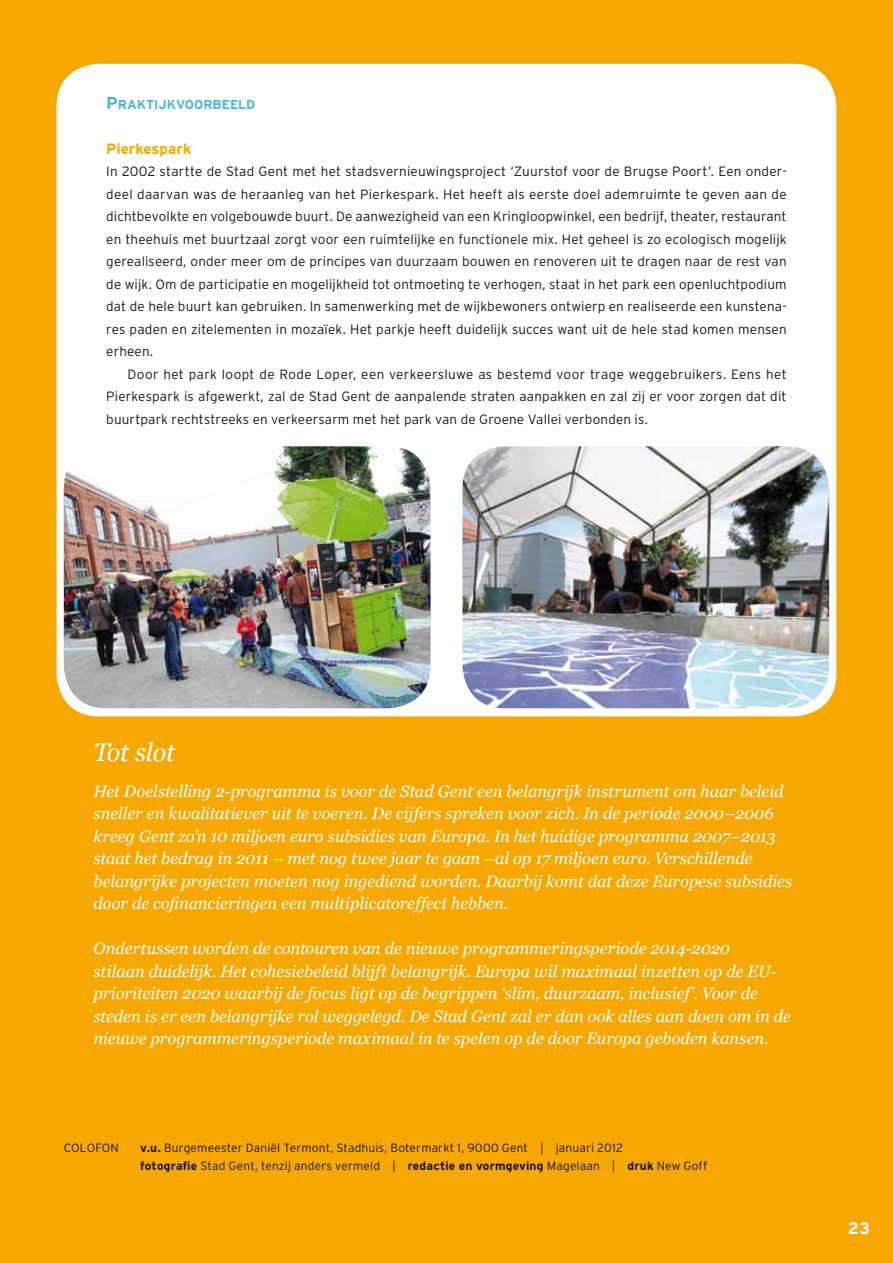
<style>
.page{position:relative;width:893px;height:1263px;background:#f7a800}
.page>*{position:absolute;margin:0;border:0;box-sizing:border-box;transform-origin:0 0}
.t1{font:italic 25.5px "Georgia";letter-spacing:-.015em;color:#fff}
.t2{font:italic 16.5px/22.5px "Georgia";letter-spacing:-.005em;color:#fff}
.t3{font:700 16.5px "Interstate";color:#fff}
.t4{font:700 15px "Interstate";letter-spacing:.005em;color:#f7a800}
.t5{font:300 13.5px/22.5px "Interstate";letter-spacing:.01em;color:#1a171c;text-align:justify}
.t6{font:700 12.9px "Interstate";letter-spacing:-.005em;color:#4cb6d4}
.t7{font:300 12px/18px "Interstate";letter-spacing:.015em;color:#1a171c}
.s1{font-size:17.25px}
.s2{font-weight:700}
</style>
<div class="page">
<div style="left:57px;top:64px;width:779px;height:652px;background:#fff;border-radius:43px"></div>
<img style="left:64px;top:446px;width:367px;height:262px">
<img style="left:462px;top:446px;width:367px;height:262px">
<p class="t6" style="left:106px;top:97px;width:150px"><span class="s1">P</span>RAKTIJKVOORBEELD</p>
<p class="t4" style="left:106px;top:140px;width:87px">Pierkespark</p>
<p class="t5" style="left:106px;top:160px;width:682px">In 2002 startte de Stad Gent met het stadsvernieuwingsproject ‘Zuurstof voor de Brugse Poort’. Een onder&shy;deel daarvan was de heraanleg van het Pierkespark. Het heeft als eerste doel ademruimte te geven aan de dichtbevolkte en volgebouwde buurt. De aanwezigheid van een Kringloopwinkel, een bedrijf, theater, restaurant en theehuis met buurtzaal zorgt voor een ruimtelijke en functionele mix. Het geheel is zo ecologisch mogelijk gerealiseerd, onder meer om de principes van duurzaam bouwen en renoveren uit te dragen naar de rest van de wijk. Om de participatie en mogelijkheid tot ontmoeting te verhogen, staat in het park een openluchtpodium dat de hele buurt kan gebruiken. In samenwerking met de wijkbewoners ontwierp en realiseerde een kunstena&shy;res paden en zitelementen in mozaïek. Het parkje heeft duidelijk succes want uit de hele stad komen mensen erheen.</p>
<p class="t5" style="left:106px;top:363px;width:682px;text-indent:21px">Door het park loopt de Rode Loper, een verkeersluwe as bestemd voor trage weggebruikers. Eens het Pierkespark is afgewerkt, zal de Stad Gent de aanpalende straten aanpakken en zal zij er voor zorgen dat dit buurtpark rechtstreeks en verkeersarm met het park van de Groene Vallei verbonden is.</p>
<h1 class="t1" style="left:94px;top:736px;width:83px">Tot slot</h1>
<p class="t2" style="left:94px;top:780px;width:700px">Het Doelstelling 2-programma is voor de Stad Gent een belangrijk instrument om haar beleid sneller en kwalitatiever uit te voeren. De cijfers spreken voor zich. In de periode 2000–2006 kreeg Gent zo’n 10 miljoen euro subsidies van Europa. In het huidige programma 2007–2013 staat het bedrag in 2011 – met nog twee jaar te gaan –al op 17 miljoen euro. Verschillende belangrijke projecten moeten nog ingediend worden. Daarbij komt dat deze Europese subsidies door de cofinancieringen een multiplicatoreffect hebben.</p>
<p class="t2" style="left:94px;top:937px;width:699px">Ondertussen worden de contouren van de nieuwe programmeringsperiode 2014-2020<br>stilaan duidelijk. Het cohesiebeleid blijft belangrijk. Europa wil maximaal inzetten op de EU&shy;prioriteiten 2020 waarbij de focus ligt op de begrippen ‘slim, duurzaam, inclusief’. Voor de steden is er een belangrijke rol weggelegd. De Stad Gent zal er dan ook alles aan doen om in de nieuwe programmeringsperiode maximaal in te spelen op de door Europa geboden kansen.</p>
<p class="t7" style="left:64px;top:1139px;width:9px">colofon</p>
<p class="t7" style="left:140px;top:1139px;width:569px"><span class="s2">v.u.</span> Burgemeester Daniël Termont, Stadhuis, Botermarkt 1, 9000 Gent | januari 2012<br><span class="s2">fotografie</span> Stad Gent, tenzij anders vermeld | <span class="s2">redactie en vormgeving</span> Magelaan | <span class="s2">druk</span> New Goff</p>
<p class="t3" style="left:848px;top:1219px;width:24px">23</p>
</div>
